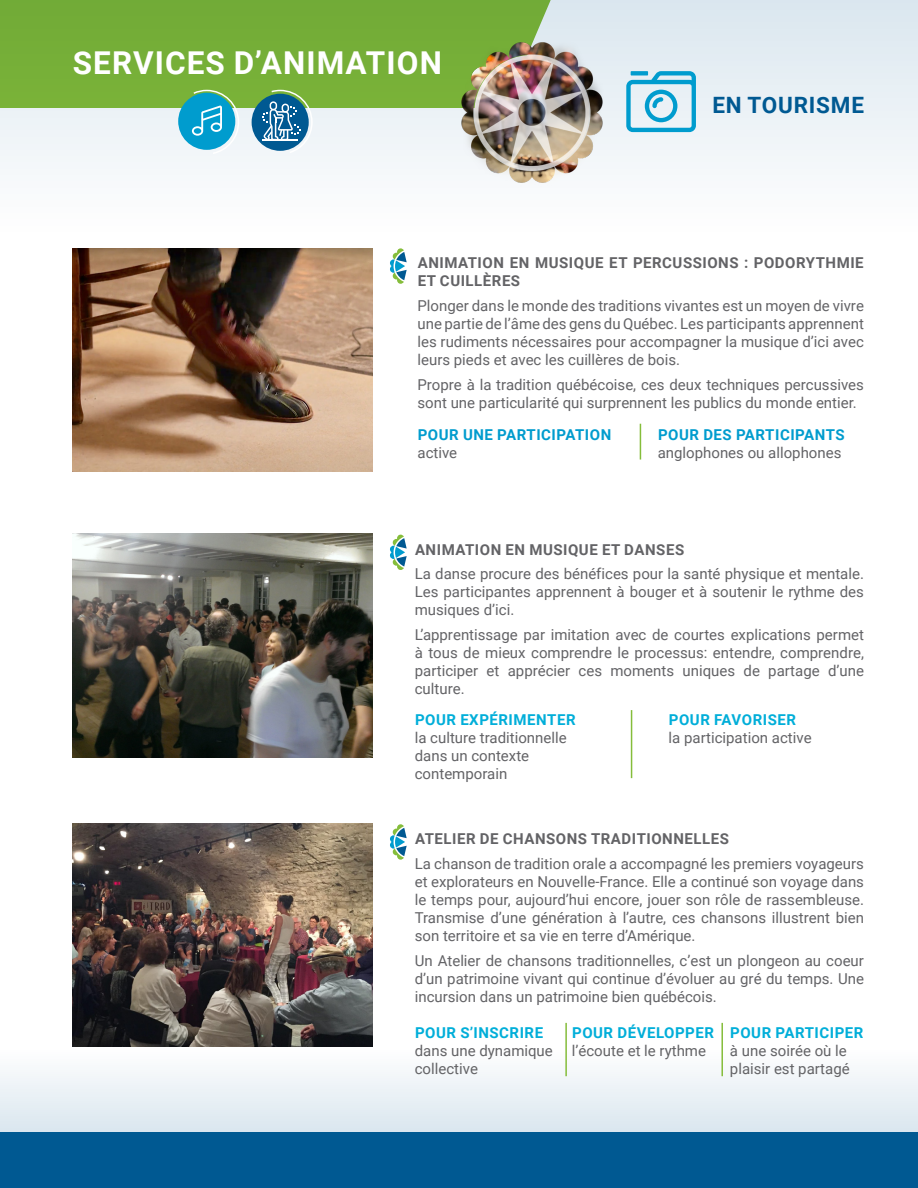
<style>
.page{position:relative;width:918px;height:1188px;background:#fff}
.page>*{position:absolute;margin:0;border:0;box-sizing:border-box;transform-origin:0 0}
.t1{font:700 31.5px "Roboto";letter-spacing:.035em;color:#fff}
.t2{font:700 22.5px "Roboto";letter-spacing:.035em;color:#005992}
.t3{font:15px/18px "Roboto";color:#636366;text-align:justify}
.t4{font:700 15px/18px "Roboto";letter-spacing:.035em;color:#636366}
.t5{font:700 15px "Roboto";letter-spacing:.035em;color:#01aed9}
.t6{font:700 15px "Roboto";letter-spacing:.035em;color:#009cce}
.s1{font-weight:700;color:#01aed9}
</style>
<div class="page">
<svg style="left:0;top:1072px;width:918px;height:60px;fill:#e7eff4"></svg>
<div style="left:0;top:0;width:918px;height:236px;background:linear-gradient(to bottom,#dae6ef,#fffeff)"></div>
<div style="left:0;top:1132px;width:918px;height:56px;background:#005992"></div>
<hr style="left:640px;top:424px;width:1px;height:36px;background:#85bd3b">
<hr style="left:631px;top:710px;width:1px;height:68px;background:#85bd3b">
<svg style="left:390px;top:248px;width:17px;height:36px"></svg>
<svg style="left:390px;top:535px;width:17px;height:35px"></svg>
<svg style="left:632px;top:71px;width:64px;height:61px;background:#92d1e6"></svg>
<div style="left:0;top:0;width:575px;height:108px;background:#75ae38"></div>
<img style="left:72px;top:248px;width:301px;height:224px">
<img style="left:72px;top:534px;width:301px;height:223px">
<hr style="left:565px;top:1023px;width:2px;height:53px;background:#85bd3b">
<hr style="left:721px;top:1023px;width:2px;height:53px;background:#85bd3b">
<svg style="left:390px;top:824px;width:17px;height:36px"></svg>
<img style="left:72px;top:823px;width:301px;height:224px">
<img style="left:431px;top:37px;width:201px;height:155px">
<div style="left:252px;top:94px;width:57px;height:57px;background:#005992;border-radius:50%"></div>
<svg style="left:262px;top:89px;width:51px;height:65px"></svg>
<div style="left:178px;top:93px;width:57px;height:57px;background:#009cce;border-radius:50%"></div>
<svg style="left:192px;top:89px;width:48px;height:66px"></svg>
<p class="t1" style="left:73px;top:41px;width:371px">SERVICES D’ANIMATION</p>
<p class="t2" style="left:712px;top:90px;width:153px">EN TOURISME</p>
<p class="t4" style="left:418px;top:253px;width:447px">ANIMATION EN MUSIQUE ET PERCUSSIONS : PODORYTHMIE<br>ET CUILLÈRES</p>
<p class="t3" style="left:418px;top:296px;width:448px">Plonger dans le monde des traditions vivantes est un moyen de vivre une partie de l’âme des gens du Québec. Les participants apprennent les rudiments nécessaires pour accompagner la musique d’ici avec leurs pieds et avec les cuillères de bois.</p>
<p class="t3" style="left:418px;top:375px;width:448px">Propre à la tradition québécoise, ces deux techniques percussives sont une particularité qui surprennent les publics du monde entier.</p>
<p class="t6" style="left:418px;top:425px;width:195px">POUR UNE PARTICIPATION</p>
<p class="t3" style="left:418px;top:444px;width:41px">active</p>
<p class="t6" style="left:658px;top:425px;width:188px">POUR DES PARTICIPANTS</p>
<p class="t3" style="left:658px;top:444px;width:185px">anglophones ou allophones</p>
<p class="t4" style="left:415px;top:540px;width:271px">ANIMATION EN MUSIQUE ET DANSES</p>
<p class="t3" style="left:415px;top:564px;width:451px">La danse procure des bénéfices pour la santé physique et mentale.<br>Les participantes apprennent à bouger et à soutenir le rythme des musiques d’ici.</p>
<p class="t3" style="left:415px;top:625px;width:451px">L’apprentissage par imitation avec de courtes explications permet à tous de mieux comprendre le processus: entendre, comprendre, participer et apprécier ces moments uniques de partage d’une culture.</p>
<p class="t5" style="left:415px;top:709px;width:162px">POUR EXPÉRIMENTER</p>
<p class="t3" style="left:415px;top:728px;width:153px;text-align:left">la culture traditionnelle dans un contexte contemporain</p>
<p class="t5" style="left:669px;top:709px;width:129px">POUR FAVORISER</p>
<p class="t3" style="left:669px;top:728px;width:145px">la participation active</p>
<p class="t4" style="left:415px;top:829px;width:315px">ATELIER DE CHANSONS TRADITIONNELLES</p>
<p class="t3" style="left:415px;top:854px;width:451px">La chanson de tradition orale a accompagné les premiers voyageurs et explorateurs en Nouvelle-France. Elle a continué son voyage dans le temps pour, aujourd’hui encore, jouer son rôle de rassembleuse.<br>Transmise d’une génération à l’autre, ces chansons illustrent bien son territoire et sa vie en terre d’Amérique.</p>
<p class="t3" style="left:415px;top:951px;width:451px">Un Atelier de chansons traditionnelles, c’est un plongeon au coeur d’un patrimoine vivant qui continue d’évoluer au gré du temps. Une incursion dans un patrimoine bien québécois.</p>
<p class="t5" style="left:415px;top:1022px;width:130px">POUR S’INSCRIRE</p>
<p class="t3" style="left:415px;top:1041px;width:140px">dans une dynamique collective</p>
<p class="t3" style="left:572px;top:1023px;width:144px"><span class="s1">POUR DÉVELOPPER </span>l’écoute et le rythme</p>
<p class="t5" style="left:730px;top:1022px;width:135px">POUR PARTICIPER</p>
<p class="t3" style="left:730px;top:1041px;width:121px">à une soirée où le plaisir est partagé</p>
</div>
